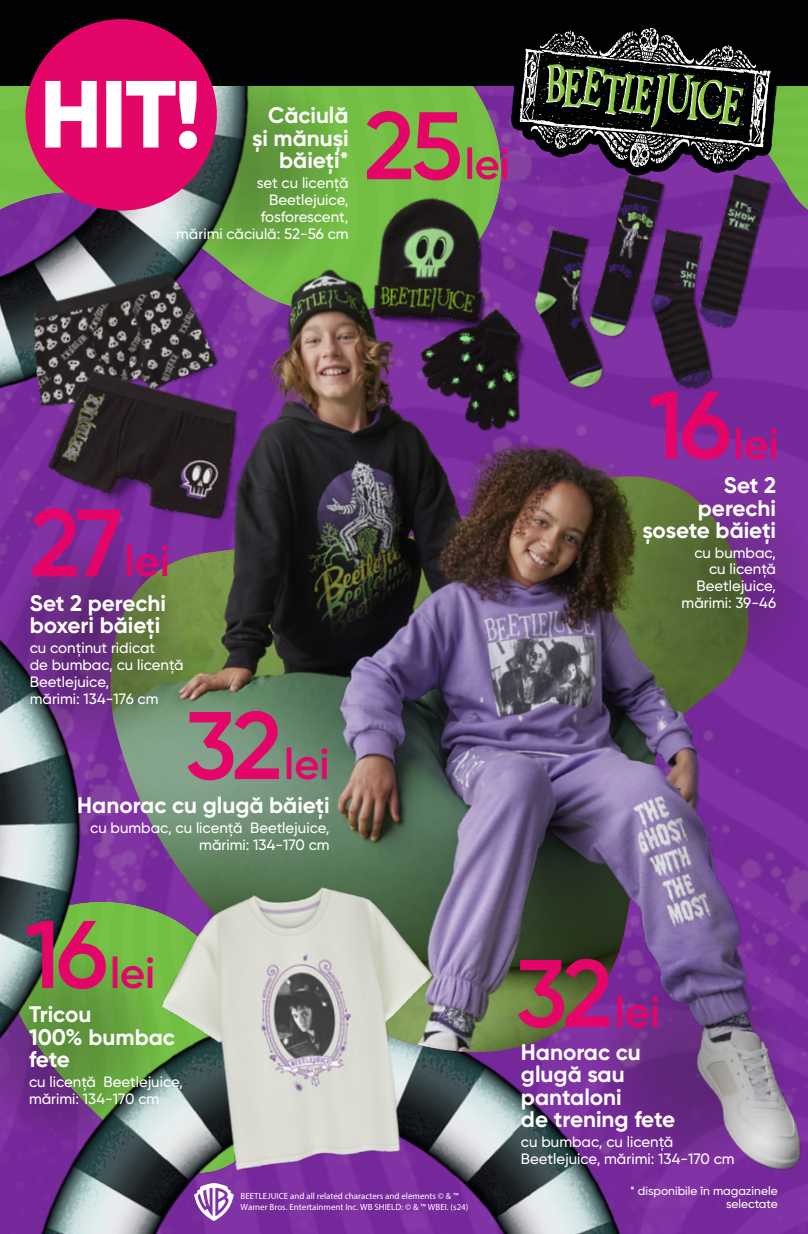
<style>
.page{position:relative;width:808px;height:1234px;background:#fff}
.page>*{position:absolute;margin:0;border:0;box-sizing:border-box;transform-origin:0 0}
.t1{font:600 43.2px "Gilroy";color:#e30567}
.t2{font:700 22.5px/22.5px "Gilroy";color:#fff;text-align:right}
.t3{font:500 15px/16.8px "Gilroy";color:#fff;text-align:right}
.t4{font:500 12px/13.5px "Gilroy";color:#fff;text-align:right}
.t5{font:9px/10.8px "Myriad Pro";color:#fff}
.s1{font-size:95.7px}
</style>
<div class="page">
<img style="left:779px;top:85px;width:29px;height:125px">
<img style="left:0;top:485px;width:84px;height:354px">
<img style="left:0;top:839px;width:87px;height:394px">
<img style="left:87px;top:237px;width:721px;height:996px">
<img style="left:0;top:85px;width:433px;height:400px">
<svg style="left:0;top:939px;width:124px;height:201px;background:#66745f"></svg>
<svg style="left:598px;top:965px;width:189px;height:201px;background:#794c90"></svg>
<svg style="left:0;top:539px;width:189px;height:201px;background:#674870"></svg>
<svg style="left:158px;top:70px;width:189px;height:201px;background:#61904e"></svg>
<svg style="left:623px;top:475px;width:185px;height:201px;background:#655060"></svg>
<div style="left:0;top:0;width:808px;height:85px;background:#010203"></div>
<img style="left:124px;top:818px;width:350px;height:369px">
<img style="left:291px;top:148px;width:335px;height:329px">
<img style="left:776px;top:257px;width:32px;height:203px">
<img style="left:0;top:234px;width:246px;height:202px">
<img style="left:18px;top:345px;width:267px;height:210px">
<img style="left:432px;top:104px;width:375px;height:332px">
<svg style="left:511px;top:27px;width:268px;height:148px"></svg>
<svg style="left:520px;top:28px;width:251px;height:139px"></svg>
<img style="left:804px;top:796px;width:4px;height:233px">
<div style="left:26px;top:19px;width:191px;height:191px;background:#e30567;border-radius:50%"></div>
<svg style="left:45px;top:81px;width:152px;height:68px"></svg>
<h2 class="t2" style="left:252px;top:104px;width:98px">Căciulă și mănuși băieți*</h2>
<p class="t3" style="left:176px;top:174px;width:174px">set cu licență<br>Beetlejuice,<br>fosforescent,<br>mărimi căciulă: 52-56 cm</p>
<h1 class="t1" style="left:364px;top:137px;width:147px"><span class="s1">25</span>lei</h1>
<h1 class="t1" style="left:648px;top:416px;width:132px"><span class="s1">16</span>lei</h1>
<h2 class="t2" style="left:642px;top:473px;width:135px">Set 2 perechi șosete băieți</h2>
<p class="t3" style="left:694px;top:543px;width:83px">cu bumbac, cu licență<br>Beetlejuice,</p>
<h1 class="t1" style="left:30px;top:534px;width:142px"><span class="s1">27</span>lei</h1>
<h2 class="t2" style="left:30px;top:591px;width:138px">Set 2 perechi</h2>
<p class="t3" style="left:682px;top:594px;width:96px">mărimi: 39-46</p>
<h2 class="t2" style="left:30px;top:614px;width:132px">boxeri băieți</h2>
<p class="t3" style="left:30px;top:639px;width:156px;text-align:left">cu conținut ridicat<br>de bumbac, cu licență<br>Beetlejuice,<br>mărimi: 134-176 cm</p>
<h1 class="t1" style="left:185px;top:737px;width:146px"><span class="s1">32</span>lei</h1>
<h2 class="t2" style="left:77px;top:794px;width:254px">Hanorac cu glugă băieți</h2>
<p class="t3" style="left:90px;top:819px;width:241px">cu bumbac, cu licență Beetlejuice, mărimi: 134-170 cm</p>
<h1 class="t1" style="left:25px;top:945px;width:132px"><span class="s1">16</span>lei</h1>
<h2 class="t2" style="left:29px;top:1002px;width:147px;text-align:left">Tricou<br>100% bumbac fete</h2>
<p class="t3" style="left:29px;top:1072px;width:156px;text-align:left">cu licență Beetlejuice, mărimi: 134-170 cm</p>
<p class="t5" style="left:240px;top:1190px;width:229px">BEETLEJUICE and all related characters and elements © &amp; ™<br>Warner Bros. Entertainment Inc. WB SHIELD: © &amp; ™ WBEI. (s24)</p>
<h1 class="t1" style="left:516px;top:984px;width:146px"><span class="s1">32</span>lei</h1>
<h2 class="t2" style="left:521px;top:1039px;width:156px;text-align:left">Hanorac cu glugă sau pantaloni<br>de trening fete</h2>
<p class="t3" style="left:521px;top:1132px;width:215px;text-align:left">cu bumbac, cu licență<br>Beetlejuice, mărimi: 134-170 cm</p>
<p class="t4" style="left:630px;top:1183px;width:149px">* disponibile în magazinele selectate</p>
</div>
